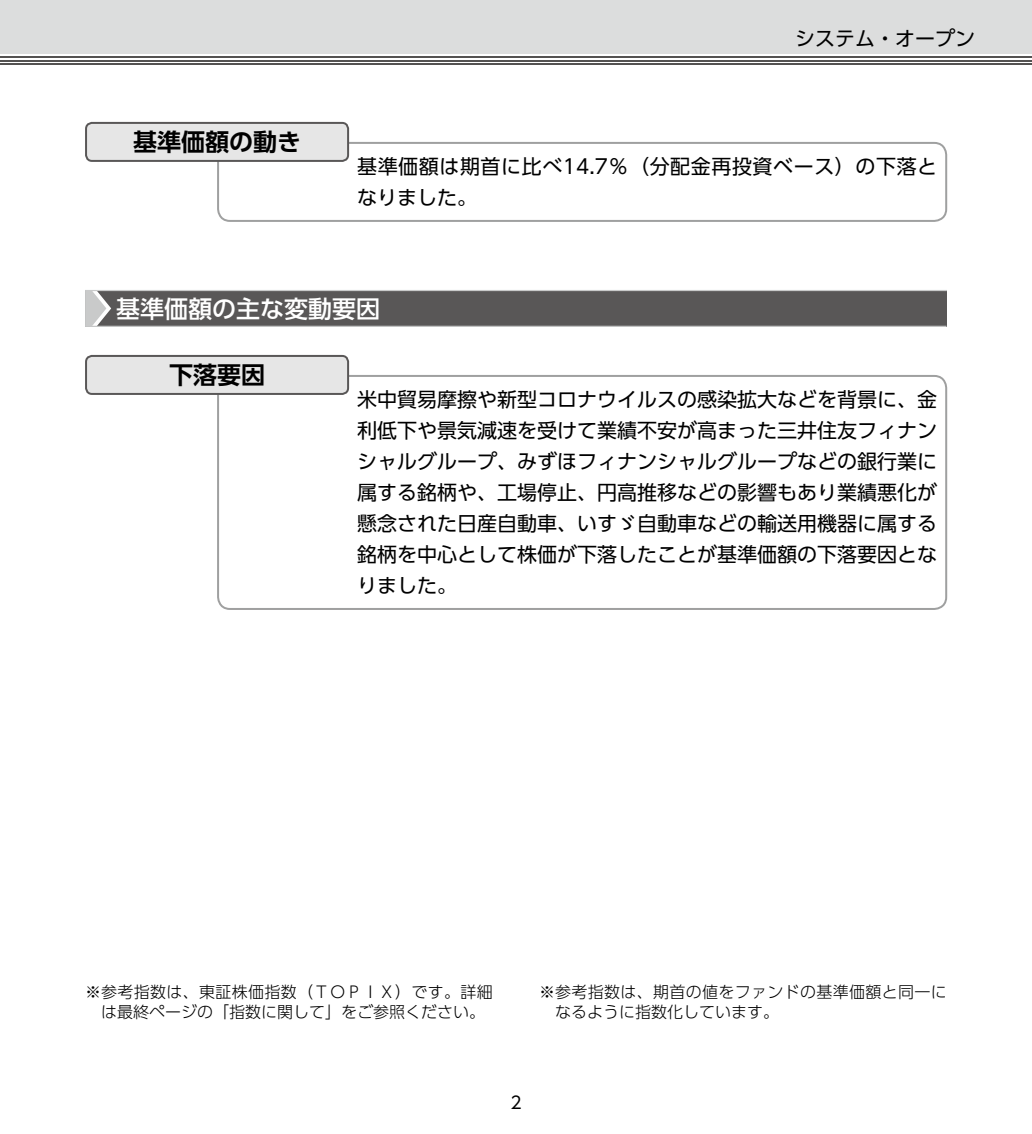
<style>
.page{position:relative;width:1032px;height:1134px;background:#fff}
.page>*{position:absolute;margin:0;border:0;box-sizing:border-box;transform-origin:0 0}
.t1{font:700 24px "UD Shin Go Pro De";color:#000}
.t2{font:500 24px "UD Shin Go Pro";color:#fff}
.t3{font:20px/31px "UD Shin Go Pro";color:#000;text-align:justify}
.t4{font:20px/31px "UD Shin Go Pro";letter-spacing:.03em;color:#000}
.t5{font:17px "UD Shin Go Pro";color:#000}
.t6{font:300 16px/20px "UD Shin Go Pro";color:#000;text-align:center}
.t7{font:300 16px/20px "UD Shin Go Pro";letter-spacing:.02em;color:#000}
</style>
<div class="page">
<div style="left:0;top:0;width:1032px;height:54px;background:#dcdddd"></div>
<hr style="left:0;top:63px;width:1032px;height:2px;background:#545251">
<hr style="left:0;top:60px;width:1032px;height:1px;background:#545251">
<hr style="left:0;top:56px;width:1032px;height:2px;background:#545251">
<div style="left:217px;top:142px;width:730px;height:80px;border:2px solid #9fa0a0;border-radius:12px"></div>
<div style="left:86px;top:123px;width:262px;height:38px;background:#e6e6e6;border-radius:6px"></div>
<div style="left:85px;top:122px;width:264px;height:40px;border:2px solid #595757;border-radius:6px"></div>
<div style="left:85px;top:290px;width:862px;height:36px;background:#595757"></div>
<hr style="left:85px;top:326px;width:861px;height:1px;background:#c9caca">
<hr style="left:85px;top:290px;width:862px;height:1px;background:#c9caca">
<svg style="left:85px;top:291px;width:26px;height:35px"></svg>
<div style="left:217px;top:375px;width:730px;height:235px;border:2px solid #9fa0a0;border-radius:12px"></div>
<div style="left:86px;top:356px;width:262px;height:38px;background:#e6e6e6;border-radius:6px"></div>
<div style="left:85px;top:355px;width:264px;height:40px;border:2px solid #595757;border-radius:6px"></div>
<p class="t1" style="left:133px;top:122px;width:169px">基準価額の動き</p>
<p class="t3" style="left:795px;top:22px;width:181px">システム・オープン</p>
<p class="t4" style="left:357px;top:150px;width:582px">基準価額は期首に比べ14.7％（分配金再投資ベース）の下落となりました。</p>
<p class="t2" style="left:116px;top:289px;width:265px">基準価額の主な変動要因</p>
<p class="t1" style="left:169px;top:355px;width:97px">下落要因</p>
<p class="t3" style="left:357px;top:383px;width:581px">米中貿易摩擦や新型コロナウイルスの感染拡大などを背景に、金利低下や景気減速を受けて業績不安が高まった三井住友フィナンシャルグループ、みずほフィナンシャルグループなどの銀行業に属する銘柄や、工場停止、円高推移などの影響もあり業績悪化が懸念された日産自動車、いすゞ自動車などの輸送用機器に属する銘柄を中心として株価が下落したことが基準価額の下落要因となりました。</p>
<p class="t6" style="left:85px;top:981px;width:409px">※参考指数は、東証株価指数（ＴＯＰＩＸ）です。詳細は最終ページの「指数に関して」をご参照ください。</p>
<p class="t7" style="left:555px;top:981px;width:393px;text-indent:-16px">※参考指数は、期首の値をファンドの基準価額と同一になるように指数化しています。</p>
<p class="t5" style="left:510px;top:1089px;width:13px">2</p>
</div>
